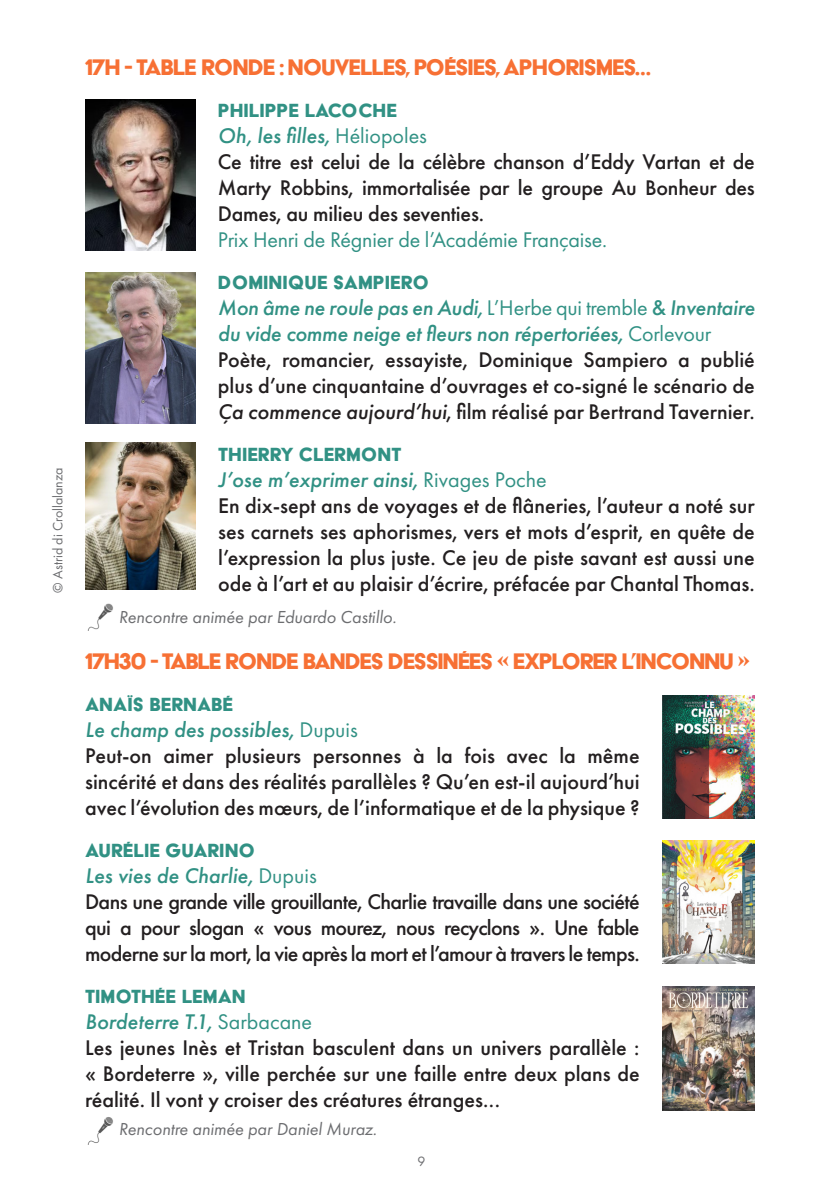
<style>
.page{position:relative;width:840px;height:1191px;background:#fff}
.page>*{position:absolute;margin:0;border:0;box-sizing:border-box;transform-origin:0 0}
.t1{font:26px "Acier BAT Text Solid";letter-spacing:-.05em;color:#f77034}
.t2{font:500 22px/26px "Futura PT";color:#231f20;text-align:justify}
.t3{font:italic 500 22px/26px "Futura PT";letter-spacing:-.01em;color:#319184}
.t4{font:22px "Acier BAT Text Solid";color:#319184}
.t5{font:22px "Futura PT";letter-spacing:-.01em;color:#319184}
.t6{font:italic 18px "Futura PT";color:#6c6d70}
.t7{font:14px "Futura PT";color:#6c6d70}
.s1{font-weight:400;font-style:normal}
.s2{font-style:normal}
.s3{font-style:italic}
</style>
<div class="page">
<img style="left:85px;top:99px;width:110px;height:152px">
<img style="left:85px;top:272px;width:110px;height:152px">
<img style="left:85px;top:442px;width:110px;height:148px">
<img style="left:662px;top:695px;width:92px;height:124px">
<img style="left:662px;top:840px;width:92px;height:124px">
<img style="left:662px;top:986px;width:92px;height:124px">
<img style="left:87px;top:603px;width:26px;height:28px">
<img style="left:88px;top:1117px;width:25px;height:27px">
<p class="t7" style="left:49px;top:592px;width:127px;rotate:-90deg">© Astrid di Crollalanza</p>
<p class="t1" style="left:85px;top:53px;width:567px">17H - TABLE RONDE : NOUVELLES, POÉSIES, APHORISMES…</p>
<p class="t4" style="left:218px;top:99px;width:180px">PHILIPPE LACOCHE</p>
<p class="t3" style="left:218px;top:123px;width:210px">Oh, les filles, <span class="s1">Héliopoles</span></p>
<p class="t2" style="left:218px;top:149px;width:538px">Ce titre est celui de la célèbre chanson d’Eddy Vartan et de Marty Robbins, immortalisée par le groupe Au Bonheur des Dames, au milieu des seventies.</p>
<p class="t5" style="left:218px;top:227px;width:390px">Prix Henri de Régnier de l’Académie Française.</p>
<p class="t4" style="left:218px;top:271px;width:212px">DOMINIQUE SAMPIERO</p>
<p class="t3" style="left:218px;top:295px;width:538px">Mon âme ne roule pas en Audi, <span class="s1">L’Herbe qui tremble</span> <span class="s2">&amp;</span> Inventaire du vide comme neige et fleurs non répertoriées, <span class="s1">Corlevour</span></p>
<p class="t2" style="left:218px;top:347px;width:538px">Poète, romancier, essayiste, Dominique Sampiero a publié plus d’une cinquantaine d’ouvrages et co-signé le scénario de <span class="s3">Ça commence aujourd’hui</span>, film réalisé par Bertrand Tavernier.</p>
<p class="t4" style="left:218px;top:443px;width:185px">THIERRY CLERMONT</p>
<p class="t3" style="left:218px;top:467px;width:330px">J’ose m’exprimer ainsi, <span class="s1">Rivages Poche</span></p>
<p class="t2" style="left:218px;top:493px;width:538px">En dix-sept ans de voyages et de flâneries, l’auteur a noté sur ses carnets ses aphorismes, vers et mots d’esprit, en quête de l’expression la plus juste. Ce jeu de piste savant est aussi une ode à l’art et au plaisir d’écrire, préfacée par Chantal Thomas.</p>
<p class="t6" style="left:119px;top:606px;width:279px">Rencontre animée par Eduardo Castillo.</p>
<p class="t1" style="left:85px;top:647px;width:666px">17H30 - TABLE RONDE BANDES DESSINÉES « EXPLORER L’INCONNU »</p>
<p class="t4" style="left:85px;top:693px;width:149px">ANAÏS BERNABÉ</p>
<p class="t3" style="left:85px;top:717px;width:274px">Le champ des possibles, <span class="s1">Dupuis</span></p>
<p class="t2" style="left:85px;top:743px;width:555px">Peut-on aimer plusieurs personnes à la fois avec la même sincérité et dans des réalités parallèles ? Qu’en est-il aujourd’hui avec l’évolution des mœurs, de l’informatique et de la physique ?</p>
<p class="t4" style="left:85px;top:839px;width:171px">AURÉLIE GUARINO</p>
<p class="t3" style="left:85px;top:863px;width:233px">Les vies de Charlie, <span class="s1">Dupuis</span></p>
<p class="t2" style="left:85px;top:889px;width:555px">Dans une grande ville grouillante, Charlie travaille dans une société qui a pour slogan « vous mourez, nous recyclons ». Une fable moderne sur la mort, la vie après la mort et l’amour à travers le temps.</p>
<p class="t4" style="left:85px;top:985px;width:162px">TIMOTHÉE LEMAN</p>
<p class="t3" style="left:85px;top:1009px;width:228px">Bordeterre T.1, <span class="s1">Sarbacane</span></p>
<p class="t2" style="left:85px;top:1035px;width:555px">Les jeunes Inès et Tristan basculent dans un univers parallèle : « Bordeterre », ville perchée sur une faille entre deux plans de réalité. Il vont y croiser des créatures étranges...</p>
<p class="t6" style="left:119px;top:1118px;width:259px">Rencontre animée par Daniel Muraz.</p>
<p class="t7" style="left:417px;top:1152px;width:9px">9</p>
</div>
